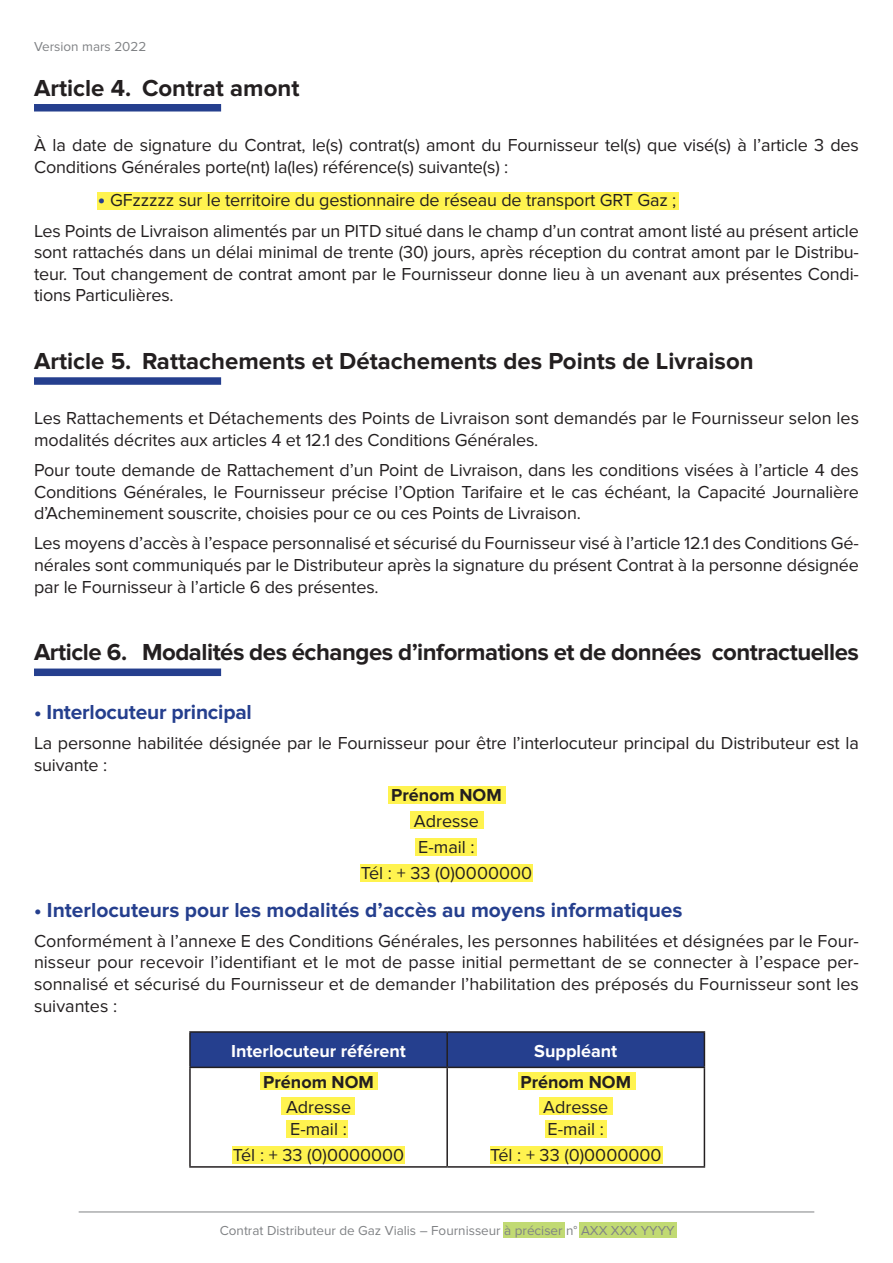
<style>
.page{position:relative;width:893px;height:1263px;background:#fff}
.page>*{position:absolute;margin:0;border:0;box-sizing:border-box;transform-origin:0 0}
.Titre_article{font:700 24px "Proxima Nova";color:#231f20}
.Titre_article-2{font:700 24px "Proxima Nova";letter-spacing:-.02em;color:#231f20}
.titre_puce{font:700 21px "Proxima Nova";color:#253f8e}
.paragraphe{font:18px/21.6px "Proxima Nova";letter-spacing:-.01em;color:#231f20;text-align:justify}
.paragraphe-2{font:700 18px "Proxima Nova";color:#fff}
.paragraphe-3{font:700 18px "Proxima Nova";color:#231f20}
.t1{font:13.5px "Proxima Nova";color:#808285}
.s1{font-weight:700;font-size:21px;color:#253f8e}
</style>
<div class="page">
<div style="left:503px;top:1223px;width:61px;height:15px;background:#c1da73"></div>
<div style="left:579px;top:1223px;width:97px;height:15px;background:#c1da73"></div>
<hr style="left:79px;top:1211px;width:735px;height:1px;background:#808285">
<div style="left:388px;top:786px;width:118px;height:18px;background:#fff34f"></div>
<div style="left:260px;top:1072px;width:117px;height:18px;background:#fff34f"></div>
<div style="left:518px;top:1072px;width:117px;height:18px;background:#fff34f"></div>
<div style="left:410px;top:811px;width:73px;height:18px;background:#fff34f"></div>
<div style="left:281px;top:1097px;width:73px;height:18px;background:#fff34f"></div>
<div style="left:539px;top:1097px;width:73px;height:18px;background:#fff34f"></div>
<div style="left:415px;top:838px;width:62px;height:17px;background:#fff34f"></div>
<div style="left:287px;top:1120px;width:61px;height:18px;background:#fff34f"></div>
<div style="left:545px;top:1120px;width:61px;height:18px;background:#fff34f"></div>
<div style="left:360px;top:864px;width:172px;height:18px;background:#fff34f"></div>
<div style="left:232px;top:1146px;width:173px;height:18px;background:#fff34f"></div>
<div style="left:490px;top:1146px;width:173px;height:18px;background:#fff34f"></div>
<div style="left:97px;top:192px;width:582px;height:18px;background:#fff34f"></div>
<div style="left:34px;top:104px;width:187px;height:7px;background:#253f8e"></div>
<div style="left:34px;top:377px;width:187px;height:8px;background:#253f8e"></div>
<div style="left:34px;top:668px;width:187px;height:8px;background:#253f8e"></div>
<div style="left:191px;top:1033px;width:513px;height:33px;background:#253f8e"></div>
<hr style="left:189px;top:1031px;width:258px;height:2px;background:#231f20">
<hr style="left:189px;top:1033px;width:2px;height:33px;background:#231f20">
<hr style="left:447px;top:1031px;width:258px;height:2px;background:#231f20">
<hr style="left:446px;top:1033px;width:2px;height:33px;background:#231f20">
<hr style="left:704px;top:1033px;width:1px;height:33px;background:#231f20">
<hr style="left:189px;top:1066px;width:258px;height:2px;background:#231f20">
<hr style="left:189px;top:1068px;width:2px;height:98px;background:#231f20">
<hr style="left:447px;top:1066px;width:258px;height:2px;background:#231f20">
<hr style="left:446px;top:1068px;width:2px;height:98px;background:#231f20">
<hr style="left:704px;top:1068px;width:1px;height:98px;background:#231f20">
<hr style="left:189px;top:1166px;width:258px;height:2px;background:#231f20">
<hr style="left:447px;top:1166px;width:258px;height:2px;background:#231f20">
<p class="t1" style="left:34px;top:39px;width:114px">Version mars 2022</p>
<p class="Titre_article" style="left:34px;top:74px;width:267px">Article 4. Contrat amont</p>
<p class="paragraphe" style="left:34px;top:135px;width:826px">À la date de signature du Contrat, le(s) contrat(s) amont du Fournisseur tel(s) que visé(s) à l’article 3 des<br>Conditions Générales porte(nt) la(les) référence(s) suivante(s) :</p>
<p class="paragraphe" style="left:98px;top:190px;width:580px"><span class="s1">•</span> GFzzzzz sur le territoire du gestionnaire de réseau de transport GRT Gaz ;</p>
<p class="paragraphe" style="left:34px;top:220px;width:826px">Les Points de Livraison alimentés par un PITD situé dans le champ d’un contrat amont listé au présent article sont rattachés dans un délai minimal de trente (30) jours, après réception du contrat amont par le Distribu&shy;teur. Tout changement de contrat amont par le Fournisseur donne lieu à un avenant aux présentes Condi&shy;tions Particulières.</p>
<p class="Titre_article" style="left:34px;top:347px;width:721px">Article 5. Rattachements et Détachements des Points de Livraison</p>
<p class="paragraphe" style="left:34px;top:408px;width:826px">Les Rattachements et Détachements des Points de Livraison sont demandés par le Fournisseur selon les modalités décrites aux articles 4 et 12.1 des Conditions Générales.</p>
<p class="paragraphe" style="left:34px;top:460px;width:826px">Pour toute demande de Rattachement d’un Point de Livraison, dans les conditions visées à l’article 4 des Conditions Générales, le Fournisseur précise l’Option Tarifaire et le cas échéant, la Capacité Journalière d’Acheminement souscrite, choisies pour ce ou ces Points de Livraison.</p>
<p class="paragraphe" style="left:34px;top:533px;width:826px">Les moyens d’accès à l’espace personnalisé et sécurisé du Fournisseur visé à l’article 12.1 des Conditions Gé&shy;nérales sont communiqués par le Distributeur après la signature du présent Contrat à la personne désignée par le Fournisseur à l’article 6 des présentes.</p>
<p class="Titre_article-2" style="left:34px;top:638px;width:826px">Article 6. Modalités des échanges d’informations et de données contractuelles</p>
<p class="titre_puce" style="left:34px;top:700px;width:219px">• Interlocuteur principal</p>
<p class="paragraphe" style="left:34px;top:733px;width:826px">La personne habilitée désignée par le Fournisseur pour être l’interlocuteur principal du Distributeur est la suivante :</p>
<p class="paragraphe-3" style="left:391px;top:785px;width:112px">Prénom NOM</p>
<p class="paragraphe" style="left:414px;top:810px;width:67px">Adresse</p>
<p class="paragraphe" style="left:418px;top:836px;width:58px">E-mail :</p>
<p class="paragraphe" style="left:361px;top:862px;width:173px">Tél : + 33 (0)0000000</p>
<p class="titre_puce" style="left:34px;top:897px;width:650px">• Interlocuteurs pour les modalités d’accès au moyens informatiques</p>
<p class="paragraphe" style="left:34px;top:930px;width:826px">Conformément à l’annexe E des Conditions Générales, les personnes habilitées et désignées par le Four&shy;nisseur pour recevoir l’identifiant et le mot de passe initial permettant de se connecter à l’espace per&shy;sonnalisé et sécurisé du Fournisseur et de demander l’habilitation des préposés du Fournisseur sont les suivantes :</p>
<p class="paragraphe-2" style="left:231px;top:1040px;width:176px">Interlocuteur référent</p>
<p class="paragraphe-2" style="left:534px;top:1040px;width:84px">Suppléant</p>
<p class="paragraphe-3" style="left:263px;top:1071px;width:112px">Prénom NOM</p>
<p class="paragraphe" style="left:286px;top:1097px;width:67px">Adresse</p>
<p class="paragraphe" style="left:290px;top:1118px;width:58px">E-mail :</p>
<p class="paragraphe" style="left:233px;top:1144px;width:173px">Tél : + 33 (0)0000000</p>
<p class="paragraphe-3" style="left:520px;top:1071px;width:112px">Prénom NOM</p>
<p class="paragraphe" style="left:543px;top:1097px;width:67px">Adresse</p>
<p class="paragraphe" style="left:547px;top:1118px;width:58px">E-mail :</p>
<p class="paragraphe" style="left:490px;top:1144px;width:173px">Tél : + 33 (0)0000000</p>
<p class="t1" style="left:220px;top:1223px;width:456px">Contrat Distributeur de Gaz Vialis – Fournisseur à préciser n° AXX XXX YYYY</p>
</div>
